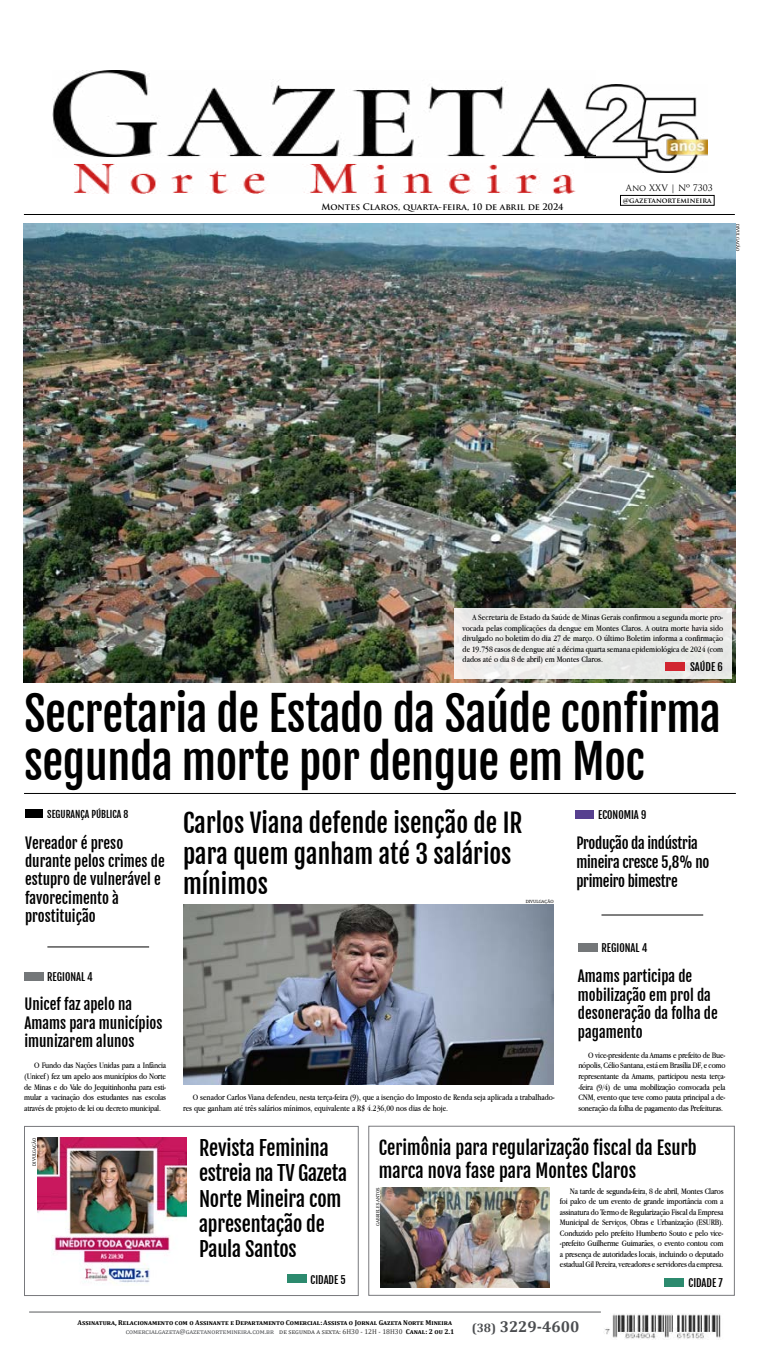
<style>
.page{position:relative;width:759px;height:1365px;background:#fff}
.page>*{position:absolute;margin:0;border:0;box-sizing:border-box;transform-origin:0 0}
.t1{font:46.38px/48.1px "Fjalla One";letter-spacing:-.01em;color:#000}
.t2{font:25.38px/30.6px "Fjalla One";color:#000}
.t3{font:20.12px/25.4px "Fjalla One";letter-spacing:-.01em;color:#000}
.t4{font:18.38px/23.6px "Fjalla One";color:#000}
.t5{font:700 15.75px "Cambria";color:#4b4d50}
.t6{font:14.88px/18.4px "Fjalla One";color:#000}
.t7{font:14.88px/19.2px "Fjalla One";letter-spacing:-.02em;color:#000}
.t8{font:700 12.25px "Cambria";color:#4b4d50}
.t9{font:10.5px "Fjalla One";color:#000}
.t10{font:9.62px "Fjalla One";color:#000}
.t11{font:8.75px/10.5px "Apple Garamond";letter-spacing:-.02em;color:#000;text-align:justify}
.t12{font:8.75px "Apple Garamond";color:#000}
.t13{font:700 8.75px "Trajan Pro";color:#000}
.t14{font:8.75px "Trajan Pro";color:#000}
.t15{font:700 7px "Cambria";color:#000}
.t16{font:7px "Cambria";color:#333}
.t17{font:7px "Cambria";color:#4b4d50}
.t18{font:700 7px "Trajan Pro";color:#000}
.t19{font:4.38px "Andada";color:#000}
.s1{font-weight:700;color:#000}
</style>
<div class="page">
<hr style="left:29px;top:1311px;width:572px;height:1px;background:#58595b">
<img style="left:53px;top:70px;width:532px;height:124px">
<img style="left:585px;top:84px;width:122px;height:88px">
<div style="left:575px;top:810px;width:19px;height:8px;background:#57408f"></div>
<div style="left:620px;top:195px;width:94px;height:10px;border:1px solid #000"></div>
<hr style="left:24px;top:214px;width:711px;height:1px;background:#000">
<img style="left:605px;top:1314px;width:116px;height:24px">
<hr style="left:24px;top:793px;width:712px;height:1px;background:#000">
<hr style="left:47px;top:946px;width:102px;height:1px;background:#000">
<div style="left:578px;top:943px;width:20px;height:8px;background:#747779"></div>
<div style="left:287px;top:1274px;width:20px;height:8px;background:#2c8a6e"></div>
<div style="left:664px;top:1278px;width:19px;height:8px;background:#2c8a6e"></div>
<div style="left:25px;top:809px;width:18px;height:9px;background:#000"></div>
<div style="left:368px;top:1125px;width:367px;height:170px;border:1px solid #78797d"></div>
<div style="left:24px;top:1125px;width:335px;height:170px;border:1px solid #78797d"></div>
<img style="left:381px;top:1187px;width:169px;height:100px">
<img style="left:37px;top:1137px;width:149px;height:146px">
<div style="left:24px;top:971px;width:20px;height:9px;background:#747779"></div>
<img style="left:24px;top:223px;width:711px;height:459px">
<img style="left:183px;top:904px;width:371px;height:180px">
<hr style="left:601px;top:914px;width:102px;height:1px;background:#000">
<div style="left:455px;top:608px;width:277px;height:71px;background:#e9eae8"></div>
<div style="left:665px;top:661px;width:20px;height:9px;background:#d12530"></div>
<p class="t13" style="left:322px;top:201px;width:244px">Montes Claros, quarta-feira, 10 de abril de 2024</p>
<p class="t14" style="left:626px;top:182px;width:89px">Ano XXV | Nº 7303</p>
<p class="t18" style="left:623px;top:196px;width:90px">@gazetanortemineira</p>
<p class="t19" style="left:740px;top:223px;width:30px;rotate:90deg">DIVULGAÇÃO</p>
<p class="t12" style="left:472px;top:612px;width:252px">A Secretaria de Estado da Saúde de Minas Gerais confirmou a segunda morte pro-</p>
<p class="t11" style="left:463px;top:632px;width:262px">divulgado no boletim do dia 27 de março O. último Boletim informa a confirmação de 19.758 casos de dengue até a décima quarta semana epidemiológica de 2024 (com dados até o dia 8 de abril) em Montes Claros.</p>
<p class="t12" style="left:463px;top:622px;width:262px">vocada pelas complicações da dengue em Montes Claros A. outra morte havia sido</p>
<p class="t9" style="left:690px;top:660px;width:34px">SAÚDE 6</p>
<h1 class="t1" style="left:24px;top:689px;width:699px">Secretaria de Estado da Saúde confirma segunda morte por dengue em Moc</h1>
<p class="t10" style="left:47px;top:808px;width:83px">SEGURANÇA PÚBLICA 8</p>
<h2 class="t2" style="left:183px;top:807px;width:341px">Carlos Viana defende isenção de IR para quem ganham até 3 salários mínimos</h2>
<p class="t9" style="left:598px;top:808px;width:50px">ECONOMIA 9</p>
<h3 class="t6" style="left:25px;top:833px;width:141px">Vereador é preso durante pelos crimes de estupro de vulnerável e favorecimento à prostituição</h3>
<h3 class="t7" style="left:576px;top:833px;width:134px">Produção da indústria mineira cresce 5,8% no primeiro bimestre</h3>
<p class="t19" style="left:526px;top:898px;width:30px">DIVULGAÇÃO</p>
<p class="t9" style="left:47px;top:970px;width:47px">REGIONAL 4</p>
<h3 class="t6" style="left:24px;top:995px;width:140px">Unicef faz apelo na<br>Amams para municípios imunizarem alunos</h3>
<p class="t11" style="left:24px;top:1060px;width:144px;text-align:right">O Fundo das Nações Unidas para a Infância (Unicef) fez um apelo aos municípios do Norte</p>
<p class="t11" style="left:24px;top:1091px;width:143px">mular a vacinação dos estudantes nas escolas</p>
<p class="t11" style="left:24px;top:1081px;width:144px">de Minas e do Vale do Jequitinhonha para esti-</p>
<p class="t11" style="left:24px;top:1102px;width:138px">através de projeto de lei ou decreto municipal.</p>
<p class="t19" style="left:32px;top:1165px;width:30px;rotate:-90deg">DIVULGAÇÃO</p>
<p class="t9" style="left:602px;top:941px;width:47px">REGIONAL 4</p>
<h3 class="t6" style="left:578px;top:967px;width:141px">Amams participa de mobilização em prol da desoneração da folha de pagamento</h3>
<p class="t11" style="left:578px;top:1060px;width:149px">nópolis, Célio Santana, está em Brasília DF e, como</p>
<p class="t11" style="left:588px;top:1049px;width:139px">O vice-presidente da Amams e prefeito de Bue-</p>
<p class="t11" style="left:578px;top:1070px;width:149px">representante da Amams, participou nesta terça--feira (9/4) de uma mobilização convocada pela</p>
<p class="t11" style="left:578px;top:1102px;width:146px">soneração da folha de pagamento das Prefeituras.</p>
<p class="t11" style="left:578px;top:1091px;width:149px">CNM, evento que teve como pauta principal a de-</p>
<p class="t12" style="left:193px;top:1091px;width:363px">O senador Carlos Viana defendeu, nesta terça-feira ,)9( que a isenção do Imposto de Renda seja aplicada a trabalhado-</p>
<h3 class="t4" style="left:379px;top:1135px;width:319px">Cerimônia para regularização fiscal da Esurb marca nova fase para Montes Claros</h3>
<p class="t12" style="left:183px;top:1102px;width:267px">res que ganham até três salários mínimos, equivalente $Ra 4.236,00 nos dias de hoje.</p>
<h3 class="t3" style="left:199px;top:1135px;width:150px">Revista Feminina estreia na TV Gazeta<br>Norte Mineira com apresentação de<br>Paula Santos</h3>
<p class="t11" style="left:560px;top:1185px;width:165px;text-indent:10px">Na tarde de segunda-feira 8, de abril, Montes Claros foi palco de um evento de grande importância com a assinatura do Termo de Regularização Fiscal da Empresa Municipal de Serviços, Obras e Urbanização (ESURB .( Conduzido pelo prefeito Humberto Souto e pelo vice--prefeito Guilherme Guimarães o, evento contou com a presença de autoridades locais, incluindo o deputado estadual Gil Pereira, vereadores e servidores da empresa.</p>
<p class="t19" style="left:376px;top:1225px;width:39px;rotate:-90deg">GABRIELE SANTOS</p>
<p class="t9" style="left:311px;top:1272px;width:37px">CIDADE 5</p>
<p class="t9" style="left:689px;top:1276px;width:36px">CIDADE 7</p>
<p class="t15" style="left:78px;top:1317px;width:376px">Assinatura, Relacionamento com o Assinante e Departamento Comercial:Assista o Jornal Gazeta Norte Mineira</p>
<h3 class="t5" style="left:500px;top:1314px;width:81px">3229-4600</h3>
<h3 class="t8" style="left:472px;top:1318px;width:26px">(38)</h3>
<p class="t17" style="left:126px;top:1326px;width:150px">comercialgazeta@gazetanortemineira.com.br</p>
<p class="t16" style="left:279px;top:1326px;width:177px">de segunda a sexta H6: 30 - 12H - 18H30 <span class="s1">Canal 2: ou 2.1</span></p>
</div>
